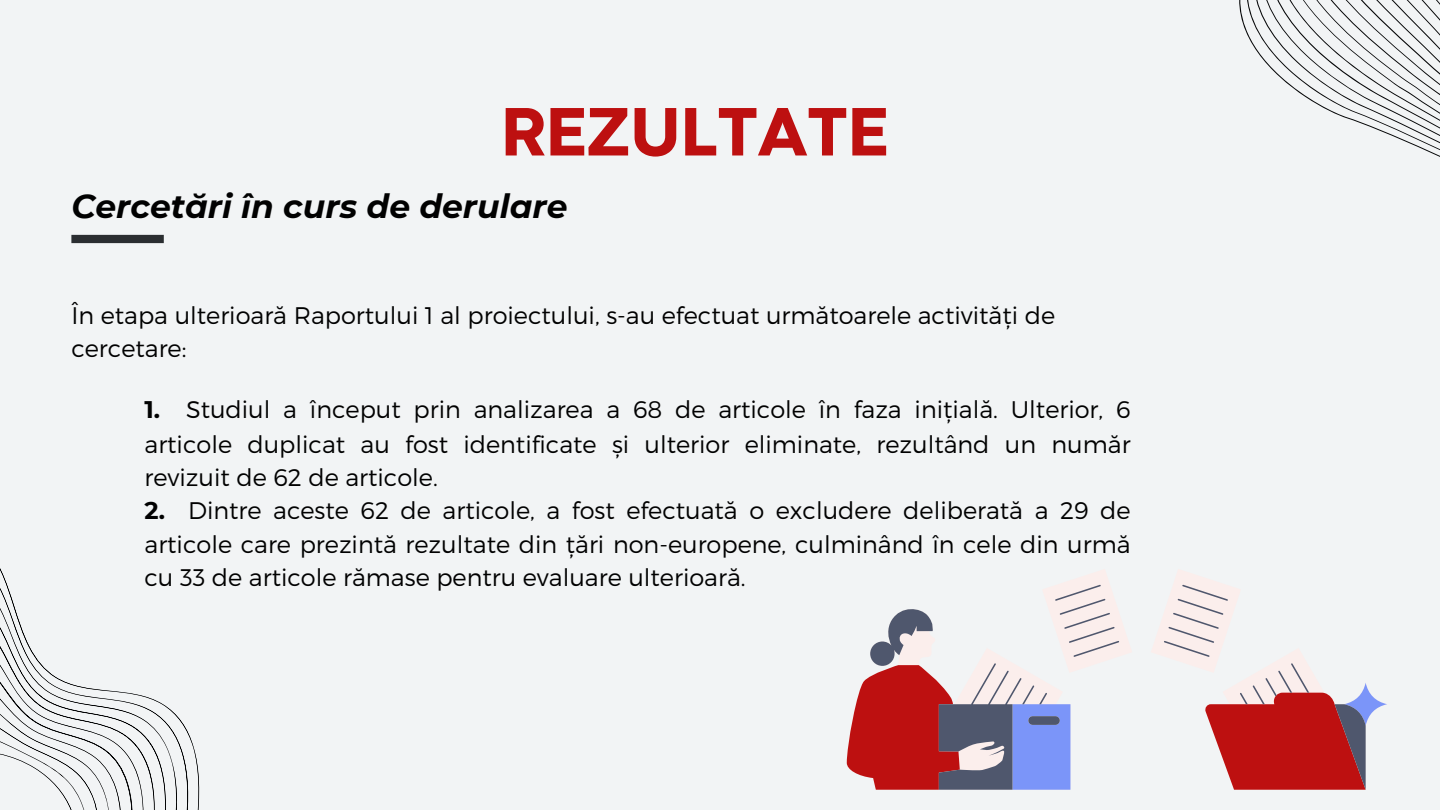
<style>
.page{position:relative;width:1440px;height:810px;background:#f2f4f5}
.page>*{position:absolute;margin:0;border:0;box-sizing:border-box;transform-origin:0 0}
.t1{font:800 71.5px "Codec Pro";color:#bd1010}
.t2{font:italic 700 33px "Montserrat";color:#010101}
.t3{font:300 24px/33.8px "Montserrat";color:#010101;text-align:justify}
.s1{font-weight:700}
</style>
<div class="page">
<svg style="left:0;top:568px;width:200px;height:242px"></svg>
<svg style="left:1239px;top:0;width:201px;height:157px"></svg>
<svg style="left:847px;top:676px;width:23px;height:102px;fill:#bd1010"></svg>
<svg style="left:1366px;top:684px;width:21px;height:40px"></svg>
<svg style="left:870px;top:585px;width:496px;height:205px"></svg>
<div style="left:71px;top:235px;width:93px;height:8px;background:#2b2e31"></div>
<p class="t1" style="left:501px;top:106px;width:389px">REZULTATE</p>
<p class="t2" style="left:71px;top:186px;width:498px">Cercetări în curs de derulare</p>
<p class="t3" style="left:71px;top:298px;width:985px;line-height:33px">În etapa ulterioară Raportului 1 al proiectului, s-au efectuat următoarele activități de cercetare:</p>
<p class="t3" style="left:145px;top:392px;width:988px"><span class="s1">1.</span> Studiul a început prin analizarea a 68 de articole în faza inițială. Ulterior, 6 articole duplicat au fost identificate și ulterior eliminate, rezultând un număr revizuit de 62 de articole.</p>
<p class="t3" style="left:145px;top:492px;width:988px"><span class="s1">2.</span> Dintre aceste 62 de articole, a fost efectuată o excludere deliberată a 29 de articole care prezintă rezultate din țări non-europene, culminând în cele din urmă cu 33 de articole rămase pentru evaluare ulterioară.</p>
</div>
